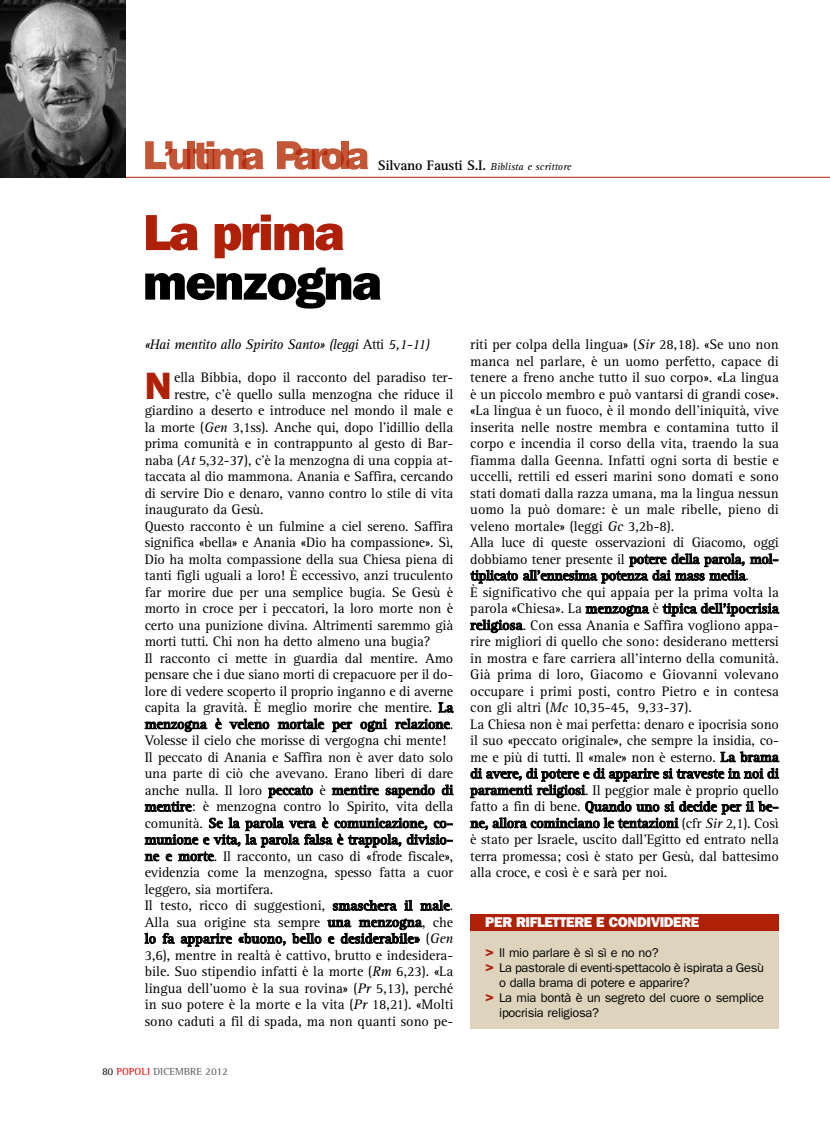
<style>
.page{position:relative;width:830px;height:1127px;background:#fff}
.page>*{position:absolute;margin:0;border:0;box-sizing:border-box;transform-origin:0 0}
.t1{font:51px "ITC Franklin Gothic Std Hvy";letter-spacing:-.03em;color:#000}
.t2{font:51px "ITC Franklin Gothic Std Hvy";letter-spacing:-.03em;color:#af2009}
.t3{font:38.25px "ITC Franklin Gothic Std Hvy";color:#af2009}
.t4{font:14.25px/16.5px "Rotis Serif";letter-spacing:-.01em;color:#000}
.t5{font:700 14.25px "Rotis Serif";letter-spacing:-.01em;color:#000}
.t6{font:italic 14.25px "Rotis Serif";letter-spacing:-.03em;color:#000}
.t7{font:14.25px "ITC Franklin Gothic Std Hvy";color:#fff}
.t8{font:12.75px "ITC Franklin Gothic Std";letter-spacing:-.02em;color:#000}
.t9{font:italic 10.5px "Rotis Serif";color:#000}
.t10{font:700 10.5px "Rotis Semi Serif";color:#706f6f}
.s1{font-weight:700;font-style:normal;font-size:14.25px}
.s2{font-style:normal}
.s3{font-style:italic}
.s4{font-weight:700}
.s5{font-weight:400}
.s6{font-weight:400;font-style:italic}
.s7{color:#282827}
.s8{color:#e5231d}
.s9{font-weight:600;font-size:15px;color:#af2009}
</style>
<div class="page">
<svg style="left:438px;top:702px;width:15px;height:10px"></svg>
<svg style="left:145px;top:720px;width:62px;height:12px"></svg>
<svg style="left:215px;top:718px;width:6px;height:11px"></svg>
<svg style="left:229px;top:718px;width:40px;height:11px"></svg>
<svg style="left:278px;top:718px;width:46px;height:11px"></svg>
<svg style="left:332px;top:721px;width:20px;height:11px"></svg>
<svg style="left:360px;top:719px;width:27px;height:13px"></svg>
<svg style="left:395px;top:718px;width:54px;height:11px"></svg>
<svg style="left:268px;top:785px;width:45px;height:13px"></svg>
<svg style="left:332px;top:785px;width:46px;height:10px"></svg>
<svg style="left:385px;top:784px;width:49px;height:14px"></svg>
<svg style="left:441px;top:784px;width:12px;height:11px"></svg>
<svg style="left:145px;top:801px;width:46px;height:10px"></svg>
<svg style="left:145px;top:817px;width:307px;height:44px"></svg>
<svg style="left:333px;top:900px;width:64px;height:10px"></svg>
<svg style="left:404px;top:900px;width:8px;height:10px"></svg>
<svg style="left:420px;top:900px;width:29px;height:10px"></svg>
<svg style="left:145px;top:933px;width:11px;height:10px"></svg>
<svg style="left:162px;top:933px;width:13px;height:10px"></svg>
<svg style="left:181px;top:933px;width:51px;height:13px"></svg>
<svg style="left:238px;top:933px;width:47px;height:12px"></svg>
<svg style="left:292px;top:933px;width:29px;height:10px"></svg>
<svg style="left:327px;top:918px;width:95px;height:26px"></svg>
<svg style="left:470px;top:570px;width:47px;height:13px"></svg>
<svg style="left:523px;top:553px;width:254px;height:30px"></svg>
<svg style="left:585px;top:605px;width:64px;height:11px"></svg>
<svg style="left:662px;top:603px;width:116px;height:13px"></svg>
<svg style="left:470px;top:619px;width:53px;height:14px"></svg>
<svg style="left:720px;top:751px;width:58px;height:11px"></svg>
<svg style="left:470px;top:768px;width:308px;height:62px"></svg>
<hr style="left:0;top:177px;width:829px;height:1px;background:#af2009">
<svg style="left:277px;top:141px;width:91px;height:29px"></svg>
<hr style="left:346px;top:148px;width:3px;height:21px;background:#b42e13">
<svg style="left:145px;top:141px;width:118px;height:29px"></svg>
<img style="left:0;top:0;width:126px;height:177px">
<div style="left:470px;top:922px;width:308px;height:107px;background:#ded4bd"></div>
<div style="left:470px;top:914px;width:308px;height:17px;background:#af2009"></div>
<p class="t9" style="left:377px;top:161px;width:195px"><span class="s1">Silvano Fausti S.I.</span> Biblista e scrittore</p>
<h1 class="t2" style="left:143px;top:203px;width:202px">LA PRIMA</h1>
<h1 class="t1" style="left:143px;top:252px;width:240px">MENZOGNA</h1>
<p class="t6" style="left:145px;top:336px;width:287px">«Hai mentito allo Spirito Santo» (leggi <span class="s2">Atti</span> 5,1-11)</p>
<h2 class="t3" style="left:145px;top:363px;width:28px">N</h2>
<p class="t4" style="left:174px;top:369px;width:280px">ella Bibbia, dopo il racconto del paradiso ter-</p>
<p class="t4" style="left:174px;top:386px;width:280px">restre, c’è quello sulla menzogna che riduce il</p>
<p class="t4" style="left:145px;top:402px;width:310px">giardino a deserto e introduce nel mondo il male e</p>
<p class="t4" style="left:145px;top:419px;width:310px">la morte (<span class="s3">Gen</span> 3,1ss). Anche qui, dopo l’idillio della</p>
<p class="t4" style="left:145px;top:435px;width:310px">prima comunità e in contrappunto al gesto di Bar-</p>
<p class="t4" style="left:145px;top:452px;width:310px">naba (<span class="s3">At</span> 5,32-37), c’è la menzogna di una coppia at-</p>
<p class="t4" style="left:145px;top:468px;width:310px">taccata al dio mammona. Anania e Saffira, cercando</p>
<p class="t4" style="left:145px;top:485px;width:310px">di servire Dio e denaro, vanno contro lo stile di vita</p>
<p class="t4" style="left:145px;top:501px;width:120px">inaugurato da Gesù.</p>
<p class="t4" style="left:145px;top:518px;width:310px">Questo racconto è un fulmine a ciel sereno. Saffira</p>
<p class="t4" style="left:145px;top:535px;width:310px">significa «bella» e Anania «Dio ha compassione». Sì,</p>
<p class="t4" style="left:145px;top:551px;width:310px">Dio ha molta compassione della sua Chiesa piena di</p>
<p class="t4" style="left:145px;top:568px;width:310px">tanti figli uguali a loro! È eccessivo, anzi truculento</p>
<p class="t4" style="left:145px;top:584px;width:310px">far morire due per una semplice bugia. Se Gesù è</p>
<p class="t4" style="left:145px;top:601px;width:310px">morto in croce per i peccatori, la loro morte non è</p>
<p class="t4" style="left:145px;top:617px;width:310px">certo una punizione divina. Altrimenti saremmo già</p>
<p class="t4" style="left:145px;top:634px;width:287px">morti tutti. Chi non ha detto almeno una bugia?</p>
<p class="t4" style="left:145px;top:650px;width:310px">Il racconto ci mette in guardia dal mentire. Amo</p>
<p class="t4" style="left:145px;top:667px;width:310px">pensare che i due siano morti di crepacuore per il do-</p>
<p class="t4" style="left:145px;top:683px;width:310px">lore di vedere scoperto il proprio inganno e di averne</p>
<p class="t4" style="left:145px;top:700px;width:310px">capita la gravità. È meglio morire che mentire. <span class="s4">La</span></p>
<p class="t5" style="left:145px;top:715px;width:310px">menzogna è veleno mortale per ogni relazione<span class="s5">.</span></p>
<p class="t4" style="left:145px;top:732px;width:303px">Volesse il cielo che morisse di vergogna chi mente!</p>
<p class="t4" style="left:145px;top:749px;width:310px">Il peccato di Anania e Saffira non è aver dato solo</p>
<p class="t4" style="left:145px;top:765px;width:310px">una parte di ciò che avevano. Erano liberi di dare</p>
<p class="t5" style="left:145px;top:781px;width:310px"><span class="s5">anche nulla. Il loro</span> peccato <span class="s5">è</span> mentire sapendo di</p>
<p class="t4" style="left:145px;top:798px;width:310px"><span class="s4">mentire</span>: è menzogna contro lo Spirito, vita della</p>
<p class="t5" style="left:145px;top:814px;width:310px"><span class="s5">comunità.</span> Se la parola vera è comunicazione, co-</p>
<p class="t5" style="left:145px;top:831px;width:310px">munione e vita, la parola falsa è trappola, divisio-</p>
<p class="t4" style="left:145px;top:848px;width:310px"><span class="s4">ne e morte</span>. Il racconto, un caso di «frode fiscale»,</p>
<p class="t4" style="left:145px;top:864px;width:310px">evidenzia come la menzogna, spesso fatta a cuor</p>
<p class="t4" style="left:145px;top:881px;width:130px">leggero, sia mortifera.</p>
<p class="t4" style="left:145px;top:897px;width:310px">Il testo, ricco di suggestioni, <span class="s4">smaschera il male</span>.</p>
<p class="t4" style="left:145px;top:914px;width:310px">Alla sua origine sta sempre <span class="s4">una menzogna</span>, che</p>
<p class="t5" style="left:145px;top:930px;width:310px">lo fa apparire «buono, bello e desiderabile» <span class="s5">(</span><span class="s6">Gen</span></p>
<p class="t4" style="left:145px;top:947px;width:310px">3,6), mentre in realtà è cattivo, brutto e indesidera-</p>
<p class="t4" style="left:145px;top:963px;width:310px">bile. Suo stipendio infatti è la morte (<span class="s3">Rm</span> 6,23). «La</p>
<p class="t4" style="left:145px;top:980px;width:310px">lingua dell’uomo è la sua rovina» (<span class="s3">Pr</span> 5,13), perché</p>
<p class="t4" style="left:145px;top:996px;width:310px">in suo potere è la morte e la vita (<span class="s3">Pr</span> 18,21). «Molti</p>
<p class="t4" style="left:145px;top:1013px;width:310px">sono caduti a fil di spada, ma non quanti sono pe-</p>
<p class="t10" style="left:102px;top:1065px;width:127px"><span class="s7">80</span> <span class="s8">POPOLI</span> DICEMBRE 2012</p>
<p class="t4" style="left:470px;top:336px;width:310px">riti per colpa della lingua» (<span class="s3">Sir</span> 28,18). «Se uno non manca nel parlare, è un uomo perfetto, capace di tenere a freno anche tutto il suo corpo». «La lingua è un piccolo membro e può vantarsi di grandi cose». «La lingua è un fuoco, è il mondo dell’iniquità, vive inserita nelle nostre membra e contamina tutto il corpo e incendia il corso della vita, traendo la sua fiamma dalla Geenna. Infatti ogni sorta di bestie e uccelli, rettili ed esseri marini sono domati e sono stati domati dalla razza umana, ma la lingua nessun uomo la può domare: è un male ribelle, pieno di veleno mortale» (leggi <span class="s3">Gc</span> 3,2b-8).<br>Alla luce di queste osservazioni di Giacomo, oggi dobbiamo tener presente il <span class="s4">potere della parola, mol&shy;tiplicato all’ennesima potenza dai mass media</span>.<br>È significativo che qui appaia per la prima volta la parola «Chiesa». La <span class="s4">menzogna</span> è <span class="s4">tipica dell’ipocrisia religiosa</span>. Con essa Anania e Saffira vogliono appa&shy;rire migliori di quello che sono: desiderano mettersi in mostra e fare carriera all’interno della comunità.<br>Già prima di loro, Giacomo e Giovanni volevano occupare i primi posti, contro Pietro e in contesa con gli altri (<span class="s3">Mc</span> 10,35-45, 9,33-37).<br>La Chiesa non è mai perfetta: denaro e ipocrisia sono il suo «peccato originale», che sempre la insidia, co&shy;me e più di tutti. Il «male» non è esterno. <span class="s4">La brama di avere, di potere e di apparire si traveste in noi di paramenti religiosi</span>. Il peggior male è proprio quello fatto a fin di bene. <span class="s4">Quando uno si decide per il be&shy;ne, allora cominciano le tentazioni</span> (cfr <span class="s3">Sir</span> 2,1). Così è stato per Israele, uscito dall’Egitto ed entrato nella terra promessa; così è stato per Gesù, dal battesimo alla croce, e così è e sarà per noi.</p>
<p class="t7" style="left:485px;top:914px;width:40px">PER RIFLETTERE</p>
<p class="t7" style="left:596px;top:914px;width:22px">E CONDIVIDERE</p>
<p class="t8" style="left:485px;top:945px;width:175px"><span class="s9">&gt;</span> Il mio parlare è sì sì e no no?</p>
<p class="t8" style="left:485px;top:960px;width:280px"><span class="s9">&gt;</span> La pastorale di eventi-spettacolo è ispirata a Gesù</p>
<p class="t8" style="left:499px;top:975px;width:192px">o dalla brama di potere e apparire?</p>
<p class="t8" style="left:485px;top:990px;width:280px"><span class="s9">&gt;</span> La mia bontà è un segreto del cuore o semplice</p>
<p class="t8" style="left:499px;top:1005px;width:101px">ipocrisia religiosa?</p>
</div>
